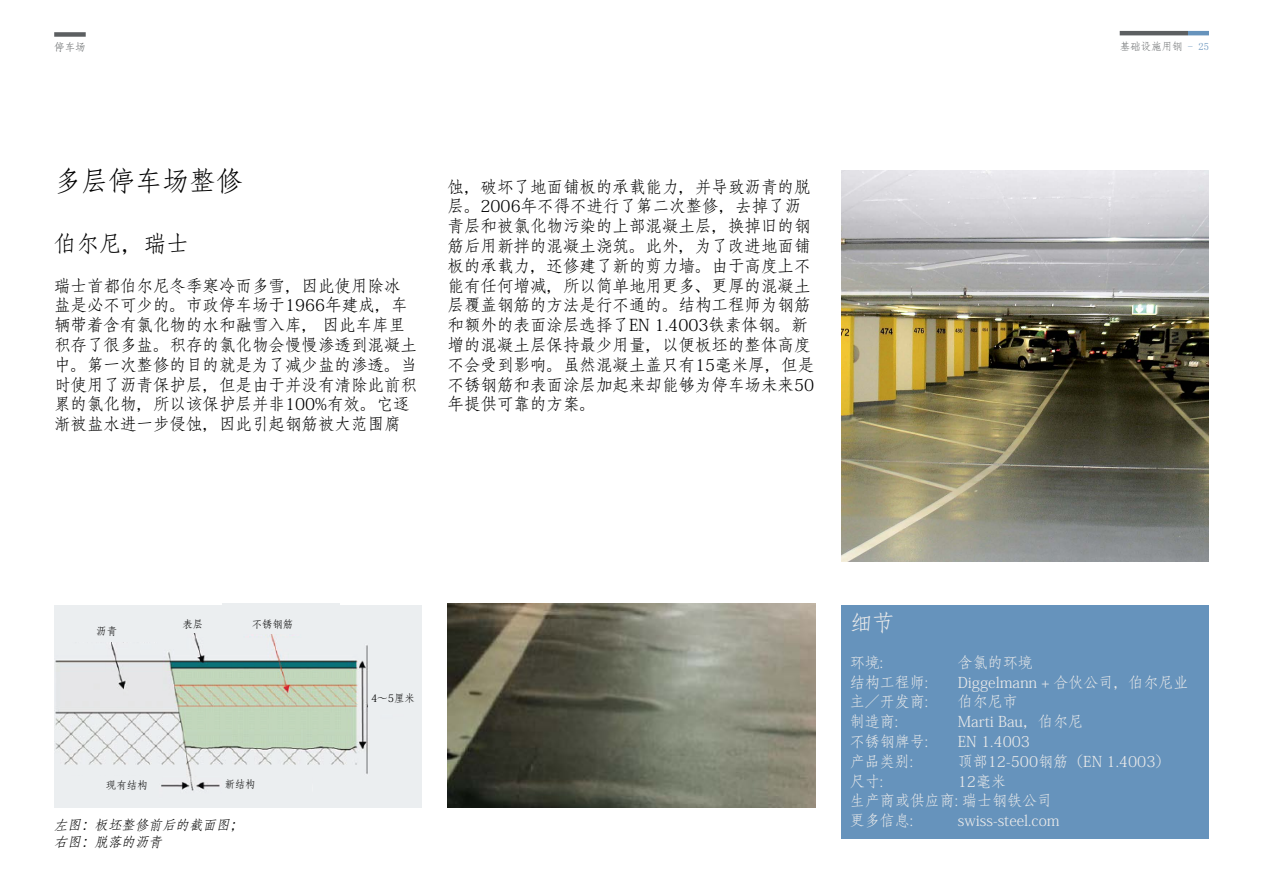
<style>
.page{position:relative;width:1263px;height:893px;background:#fff}
.page>*{position:absolute;margin:0;border:0;box-sizing:border-box;transform-origin:0 0}
._02_Header_1{font:27px "Adobe Fangsong Std";color:#000}
._02_Header_2{font:22.5px "Adobe Fangsong Std";color:#000}
._02_Header_2-2{font:22.5px "Adobe Fangsong Std";color:#eaeaea}
._03_Body_text{font:16.5px/19.8px "Adobe Fangsong Std";color:#000}
._03_Body_text-2{font:15px/19.8px "Adobe Fangsong Std";color:#eaeaea}
._04_Pictures{font:italic 13.5px "Adobe Fangsong Std";color:#000}
.t1{font:10.5px "Fang Song";color:#5c5f61}
.Naam_CEO{font:10.5px "Adobe Fangsong Std";color:#5c5f61}
.t2{font:10.35px "Adobe Fangsong Std";color:#000}
.s1{color:#6693bc}
</style>
<div class="page">
<hr style="left:1120px;top:31px;width:68px;height:4px;background:#5c5f61">
<hr style="left:1188px;top:31px;width:21px;height:4px;background:#6693bc">
<div style="left:841px;top:605px;width:368px;height:234px;background:#6693bc"></div>
<div style="left:54px;top:32px;width:32px;height:5px;background:#5c5f61"></div>
<img style="left:841px;top:170px;width:368px;height:391px">
<img style="left:447px;top:604px;width:368px;height:203px">
<img style="left:54px;top:605px;width:368px;height:202px">
<div style="left:64px;top:777px;width:95px;height:23px;background:#ebeef0"></div>
<div style="left:222px;top:772px;width:89px;height:29px;background:#ebeef0"></div>
<div style="left:70px;top:624px;width:89px;height:18px;background:#ebeef0"></div>
<div style="left:163px;top:605px;width:62px;height:28px;background:#ebeef0"></div>
<div style="left:222px;top:604px;width:117px;height:30px;background:#ebeef0"></div>
<div style="left:368px;top:684px;width:53px;height:30px;background:#ebeef0"></div>
<p class="Naam_CEO" style="left:54px;top:41px;width:33px">停车场</p>
<p class="_02_Header_1" style="left:54px;top:164px;width:190px">多层停车场整修</p>
<p class="_02_Header_2" style="left:54px;top:230px;width:136px">伯尔尼，瑞士</p>
<p class="_03_Body_text" style="left:54px;top:276px;width:364px">瑞士首都伯尔尼冬季寒冷而多雪，因此使用除冰盐是必不可少的。市政停车场于1966年建成，车辆带着含有氯化物的水和融雪入库， 因此车库里积存了很多盐。积存的氯化物会慢慢渗透到混凝土中。第一次整修的目的就是为了减少盐的渗透。当时使用了沥青保护层，但是由于并没有清除此前积累的氯化物，所以该保护层并非100%有效。它逐渐被盐水进一步侵蚀，因此引起钢筋被大范围腐</p>
<p class="_03_Body_text" style="left:447px;top:177px;width:368px">蚀，破坏了地面铺板的承载能力，并导致沥青的脱层。2006年不得不进行了第二次整修，去掉了沥青层和被氯化物污染的上部混凝土层，换掉旧的钢筋后用新拌的混凝土浇筑。此外，为了改进地面铺板的承载力，还修建了新的剪力墙。由于高度上不能有任何增减，所以简单地用更多、更厚的混凝土层覆盖钢筋的方法是行不通的。结构工程师为钢筋和额外的表面涂层选择了EN 1.4003铁素体钢。新增的混凝土层保持最少用量，以便板坯的整体高度不会受到影响。虽然混凝土盖只有15毫米厚，但是不锈钢筋和表面涂层加起来却能够为停车场未来50年提供可靠的方案。</p>
<p class="t1" style="left:1120px;top:41px;width:91px">基础设施用钢 <span class="s1">- 25</span></p>
<p class="t2" style="left:96px;top:624px;width:22px">沥青</p>
<p class="t2" style="left:182px;top:618px;width:22px">表层</p>
<p class="t2" style="left:252px;top:618px;width:43px">不锈钢筋</p>
<p class="t2" style="left:106px;top:778px;width:43px">现有结构</p>
<p class="t2" style="left:225px;top:778px;width:32px">新结构</p>
<p class="_04_Pictures" style="left:54px;top:817px;width:194px">左图：板坯整修前后的截面图；</p>
<p class="_04_Pictures" style="left:54px;top:833px;width:113px">右图：脱落的沥青</p>
<p class="t2" style="left:371px;top:691px;width:45px">4～5厘米</p>
<p class="_02_Header_2-2" style="left:850px;top:609px;width:46px">细节</p>
<p class="_03_Body_text-2" style="left:850px;top:653px;width:35px">环境:</p>
<p class="_03_Body_text-2" style="left:958px;top:653px;width:76px">含氯的环境</p>
<p class="_03_Body_text-2" style="left:850px;top:672px;width:80px">结构工程师:</p>
<p class="_03_Body_text-2" style="left:958px;top:672px;width:232px">Diggelmann + 合伙公司，伯尔尼业</p>
<p class="_03_Body_text-2" style="left:850px;top:692px;width:80px">主／开发商:</p>
<p class="_03_Body_text-2" style="left:958px;top:692px;width:61px">伯尔尼市</p>
<p class="_03_Body_text-2" style="left:850px;top:712px;width:50px">制造商:</p>
<p class="_03_Body_text-2" style="left:958px;top:712px;width:127px">Marti Bau，伯尔尼</p>
<p class="_03_Body_text-2" style="left:850px;top:732px;width:80px">不锈钢牌号:</p>
<p class="_03_Body_text-2" style="left:958px;top:732px;width:74px">EN 1.4003</p>
<p class="_03_Body_text-2" style="left:850px;top:752px;width:65px">产品类别:</p>
<p class="_03_Body_text-2" style="left:958px;top:752px;width:214px">顶部12-500钢筋（EN 1.4003）</p>
<p class="_03_Body_text-2" style="left:850px;top:771px;width:35px">尺寸:</p>
<p class="_03_Body_text-2" style="left:850px;top:771px;width:204px;text-indent:108px">12毫米<br>生产商或供应商: 瑞士钢铁公司更多信息:</p>
<p class="_03_Body_text-2" style="left:958px;top:811px;width:103px">swiss-steel.com</p>
</div>
